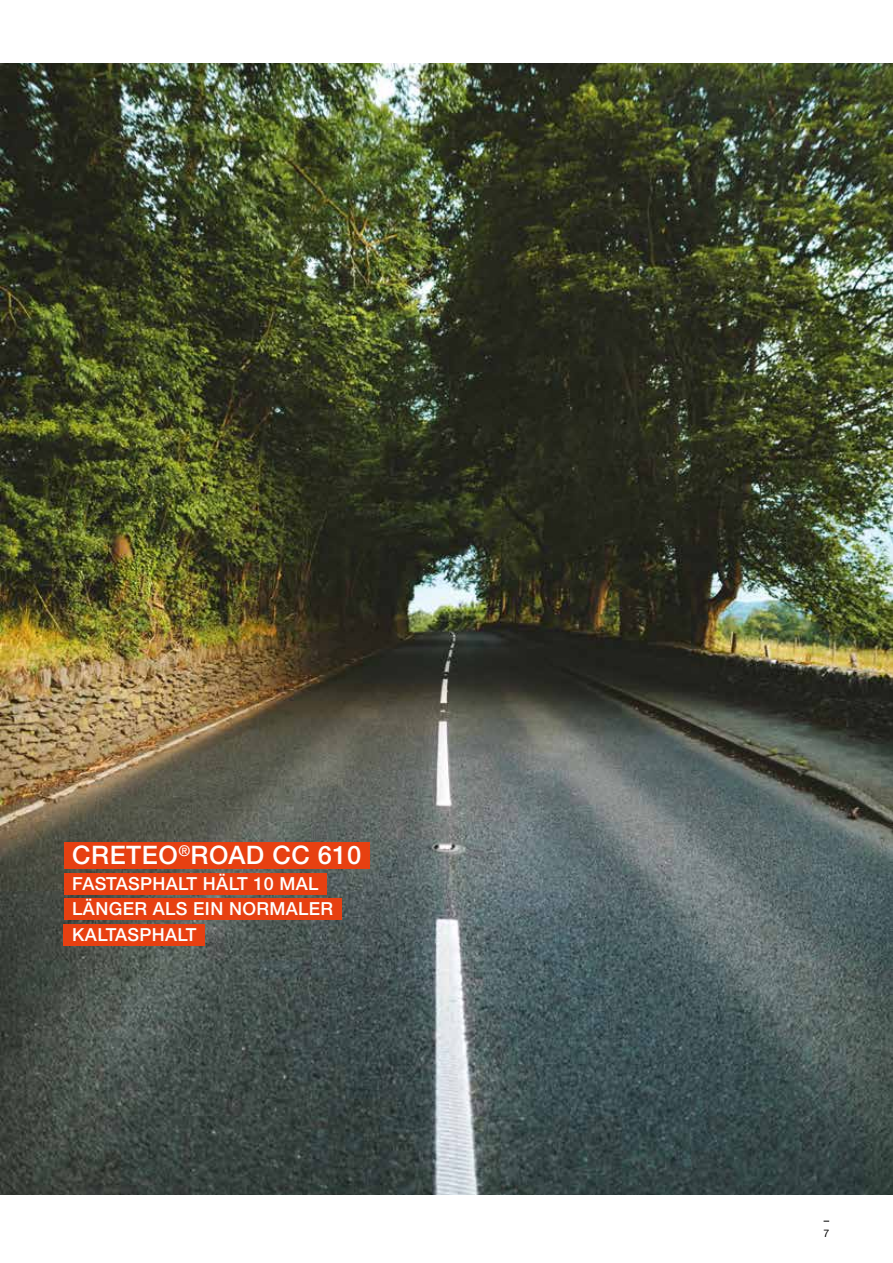
<style>
.page{position:relative;width:893px;height:1263px;background:#fff}
.page>*{position:absolute;margin:0;border:0;box-sizing:border-box;transform-origin:0 0}
.t1{font:500 25.5px "Helvetica Neue LTW1 G";letter-spacing:.02em;color:#fff}
.t2{font:500 18px/25.5px "Helvetica Neue LTW1 G";letter-spacing:.02em;color:#fff}
.t3{font:10.5px "Helvetica Neue LTW1 G";color:#000}
</style>
<div class="page">
<img style="left:0;top:63px;width:893px;height:1132px">
<div style="left:64px;top:842px;width:305px;height:27px;background:#e74011"></div>
<div style="left:64px;top:873px;width:263px;height:21px;background:#e74011"></div>
<div style="left:64px;top:898px;width:277px;height:22px;background:#e74011"></div>
<div style="left:64px;top:924px;width:141px;height:21px;background:#e74011"></div>
<h1 class="t1" style="left:72px;top:840px;width:291px">CRETEO<sup>®</sup>ROAD CC 610</h1>
<p class="t2" style="left:72px;top:871px;width:262px">FASTASPHALT HÄLT 10 MAL<br>LÄNGER ALS EIN NORMALER<br>KALTASPHALT</p>
<p class="t3" style="left:823px;top:1227px;width:7px">7</p>
</div>
